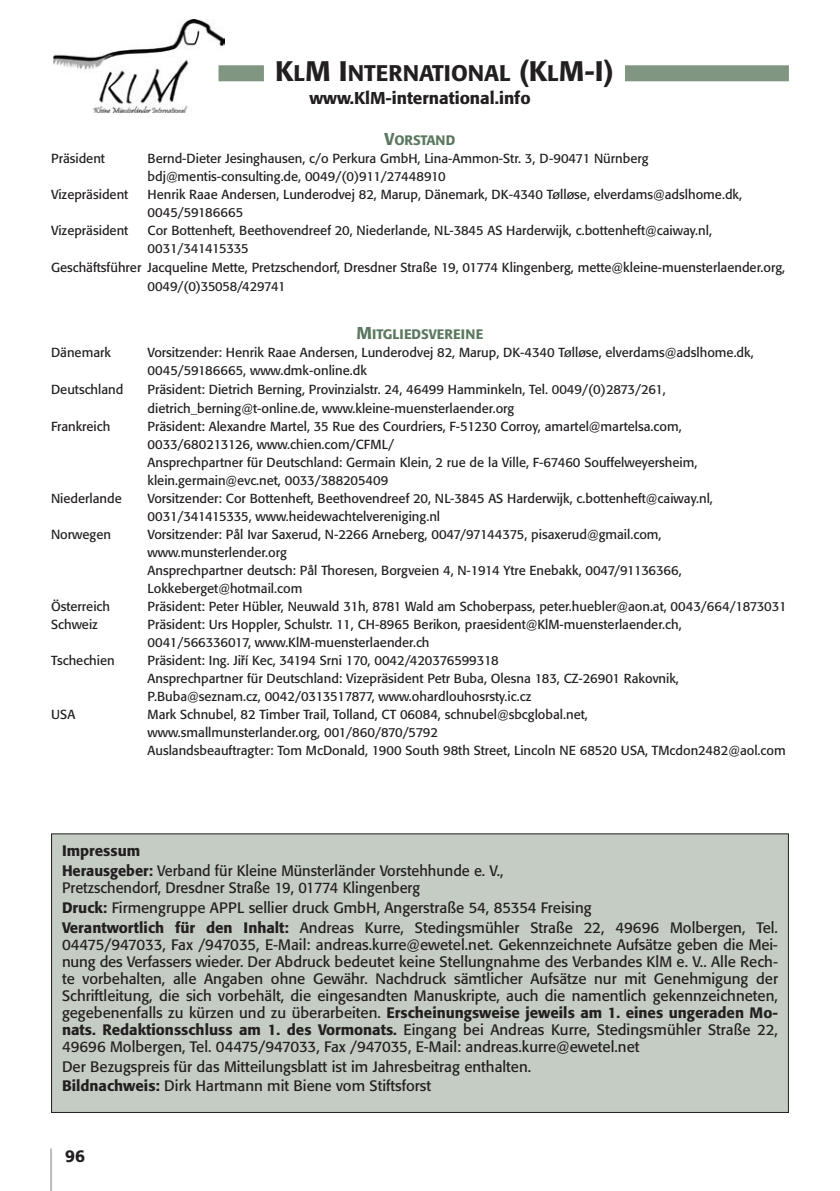
<style>
.page{position:relative;width:840px;height:1191px;background:#fff}
.page>*{position:absolute;margin:0;border:0;box-sizing:border-box;transform-origin:0 0}
.t1{font:22.4px "Formata Medium SC800";color:#231f20}
.t2{font:500 17px "Formata";color:#231f20}
.t3{font:15px/17px "Formata";color:#231f20}
.t4{font:13.6px "Formata Medium SC800";color:#5b785f}
.t5{font:13px/18px "Formata";color:#231f20}
.t6{font:13px "Formata";letter-spacing:-.025em;color:#231f20}
.t7{font:13px "Formata";letter-spacing:-.02em;color:#231f20}
.s1{font-size:28px}
.s2{font-size:17px}
.s3{font-weight:500}
</style>
<div class="page">
<hr style="left:50px;top:1148px;width:2px;height:43px;background:#bcbdc0">
<img style="left:54px;top:20px;width:170px;height:92px">
<div style="left:218px;top:65px;width:570px;height:16px;background:#819681"></div>
<div style="left:264px;top:64px;width:360px;height:18px;background:#fff"></div>
<div style="left:52px;top:834px;width:736px;height:278px;background:#c4ccc3"></div>
<h1 class="t1" style="left:275px;top:60px;width:339px"><span class="s1">K</span>L<span class="s1">M I</span>NTERNATIONAL <span class="s1">(K</span>L<span class="s1">M-I)</span></h1>
<h2 class="t2" style="left:309px;top:88px;width:222px">www.KlM-international.info</h2>
<p class="t4" style="left:384px;top:132px;width:72px"><span class="s2">V</span>ORSTAND</p>
<p class="t5" style="left:51px;top:149px;width:55px">Präsident</p>
<p class="t5" style="left:147px;top:149px;width:502px">Bernd-Dieter Jesinghausen, c/o Perkura GmbH, Lina-Ammon-Str. 3, D-90471 Nürnberg bdj@mentis-consulting.de, 0049/(0)911/27448910</p>
<p class="t5" style="left:51px;top:185px;width:79px">Vizepräsident</p>
<p class="t5" style="left:147px;top:185px;width:595px">Henrik Raae Andersen, Lunderodvej 82, Marup, Dänemark, DK-4340 Tølløse, elverdams@adslhome.dk,<br>0045/59186665</p>
<p class="t5" style="left:51px;top:221px;width:79px">Vizepräsident</p>
<p class="t5" style="left:147px;top:221px;width:565px">Cor Bottenheft, Beethovendreef 20, Niederlande, NL-3845 AS Harderwijk, c.bottenheft@caiway.nl,</p>
<p class="t7" style="left:147px;top:241px;width:103px">0031/341415335</p>
<p class="t5" style="left:51px;top:258px;width:735px">Geschäftsführer Jacqueline Mette, Pretzschendorf, Dresdner Straße 19, 01774 Klingenberg, mette@kleine-muensterlaender.org,</p>
<p class="t6" style="left:147px;top:279px;width:139px">0049/(0)35058/429741</p>
<p class="t4" style="left:356px;top:325px;width:128px"><span class="s2">M</span>ITGLIEDSVEREINE</p>
<p class="t5" style="left:51px;top:343px;width:61px">Dänemark</p>
<p class="t5" style="left:147px;top:343px;width:607px">Vorsitzender: Henrik Raae Andersen, Lunderodvej 82, Marup, DK-4340 Tølløse, elverdams@adslhome.dk,<br>0045/59186665, www.dmk-online.dk</p>
<p class="t5" style="left:51px;top:380px;width:74px">Deutschland</p>
<p class="t5" style="left:147px;top:379px;width:519px;line-height:19px">Präsident: Dietrich Berning, Provinzialstr. 24, 46499 Hamminkeln, Tel. 0049/(0)2873/261, dietrich_berning@t-online.de, www.kleine-muensterlaender.org</p>
<p class="t5" style="left:51px;top:417px;width:61px">Frankreich</p>
<p class="t5" style="left:147px;top:417px;width:551px">Präsident: Alexandre Martel, 35 Rue des Courdriers, F-51230 Corroy, amartel@martelsa.com, 0033/680213126, www.chien.com/CFML/<br>Ansprechpartner für Deutschland: Germain Klein, 2 rue de la Ville, F-67460 Souffelweyersheim, klein.germain@evc.net, 0033/388205409</p>
<p class="t5" style="left:51px;top:489px;width:72px">Niederlande</p>
<p class="t5" style="left:147px;top:489px;width:566px">Vorsitzender: Cor Bottenheft, Beethovendreef 20, NL-3845 AS Harderwijk, c.bottenheft@caiway.nl,<br>0031/341415335, www.heidewachtelvereniging.nl</p>
<p class="t5" style="left:51px;top:525px;width:61px">Norwegen</p>
<p class="t5" style="left:147px;top:525px;width:535px">Vorsitzender: Pål Ivar Saxerud, N-2266 Arneberg, 0047/97144375, pisaxerud@gmail.com, www.munsterlender.org<br>Ansprechpartner deutsch: Pål Thoresen, Borgveien 4, N-1914 Ytre Enebakk, 0047/91136366, Lokkeberget@hotmail.com</p>
<p class="t5" style="left:51px;top:597px;width:61px">Österreich</p>
<p class="t5" style="left:147px;top:597px;width:640px">Präsident: Peter Hübler, Neuwald 31h, 8781 Wald am Schoberpass, peter.huebler@aon.at, 0043/664/1873031</p>
<p class="t5" style="left:51px;top:615px;width:48px">Schweiz</p>
<p class="t5" style="left:147px;top:615px;width:535px">Präsident: Urs Hoppler, Schulstr. 11, CH-8965 Berikon, praesident@KlM-muensterlaender.ch,<br>0041/566336017, www.KlM-muensterlaender.ch</p>
<p class="t5" style="left:51px;top:651px;width:65px">Tschechien</p>
<p class="t5" style="left:147px;top:651px;width:532px">Präsident: Ing. Jiˇrí Kec, 34194 Srni 170, 0042/420376599318<br>Ansprechpartner für Deutschland: Vizepräsident Petr Buba, Olesna 183, CZ-26901 Rakovnik,<br>P.Buba@seznam.cz, 0042/0313517877, www.ohardlouhosrsty.ic.cz</p>
<p class="t5" style="left:51px;top:705px;width:26px">USA</p>
<p class="t5" style="left:147px;top:705px;width:639px">Mark Schnubel, 82 Timber Trail, Tolland, CT 06084, schnubel@sbcglobal.net,<br>www.smallmunsterlander.org, 001/860/870/5792<br>Auslandsbeauftragter: Tom McDonald, 1900 South 98th Street, Lincoln NE 68520 USA, TMcdon2482@aol.com</p>
<p class="t3" style="left:62px;top:841px;width:443px;line-height:19.8px"><span class="s3">Impressum<br>Herausgeber:</span> Verband für Kleine Münsterländer Vorstehhunde e. V.,</p>
<p class="t3" style="left:62px;top:877px;width:717px;line-height:19.8px">Pretzschendorf, Dresdner Straße 19, 01774 Klingenberg<br><span class="s3">Druck:</span> Firmengruppe APPL sellier druck GmbH, Angerstraße 54, 85354 Freising<br><span class="s3">Verantwortlich für den Inhalt:</span> Andreas Kurre, Stedingsmühler Straße 22, 49696 Molbergen, Tel.</p>
<p class="t3" style="left:62px;top:936px;width:717px;text-align:justify">04475/947033, Fax /947035, E-Mail: andreas.kurre@ewetel.net. Gekennzeichnete Aufsätze geben die Mei&shy;nung des Verfassers wieder. Der Abdruck bedeutet keine Stellungnahme des Verbandes KlM e. V.. Alle Rech&shy;te vorbehalten, alle Angaben ohne Gewähr. Nachdruck sämtlicher Aufsätze nur mit Genehmigung der Schriftleitung, die sich vorbehält, die eingesandten Manuskripte, auch die namentlich gekennzeichneten, gegebenenfalls zu kürzen und zu überarbeiten. <span class="s3">Erscheinungsweise jeweils am 1. eines ungeraden Mo&shy;nats. Redaktionsschluss am 1. des Vormonats.</span> Eingang bei Andreas Kurre, Stedingsmühler Straße 22, 49696 Molbergen, Tel. 04475/947033, Fax /947035, E-Mail: andreas.kurre@ewetel.net</p>
<p class="t3" style="left:62px;top:1056px;width:470px;line-height:19.8px">Der Bezugspreis für das Mitteilungsblatt ist im Jahresbeitrag enthalten.<br><span class="s3">Bildnachweis:</span> Dirk Hartmann mit Biene vom Stiftsforst</p>
<h2 class="t2" style="left:65px;top:1145px;width:21px">96</h2>
</div>
